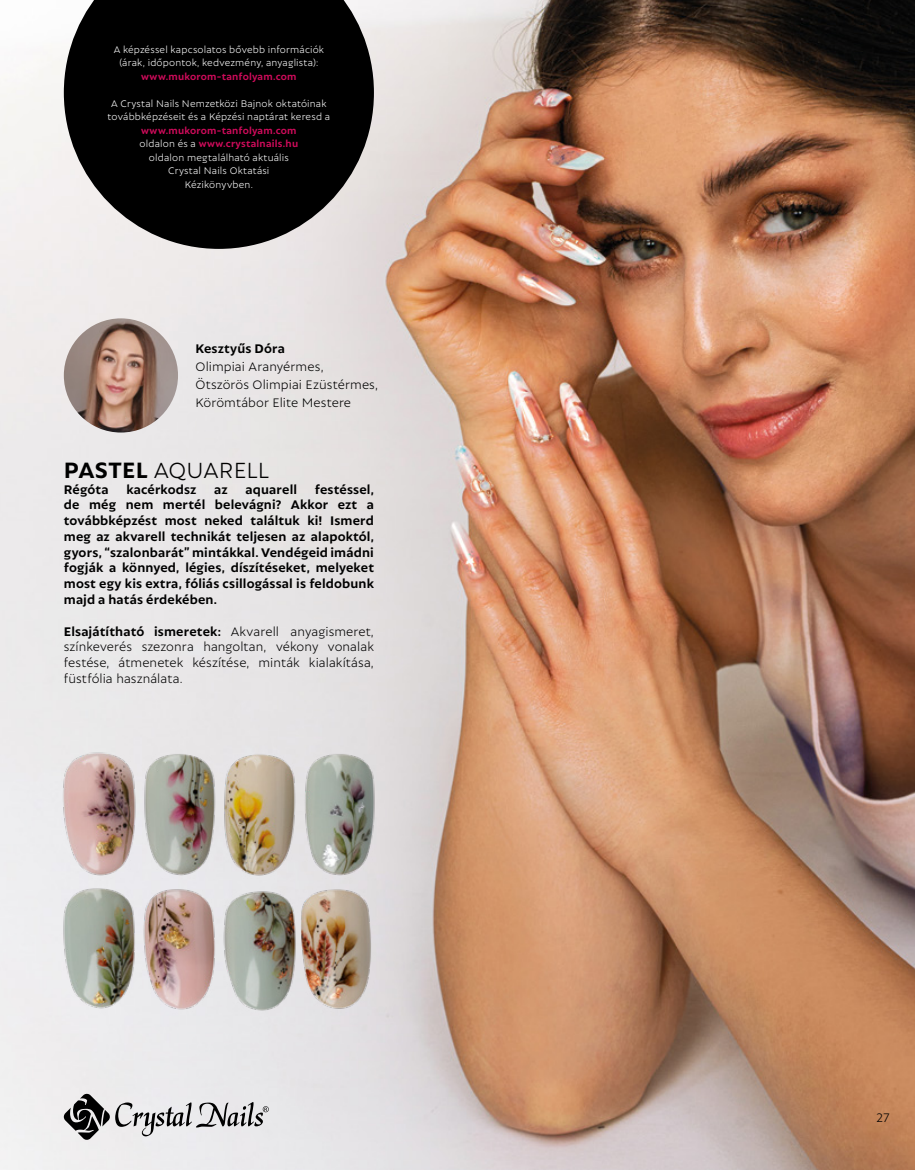
<style>
.page{position:relative;width:915px;height:1170px;background:#fff}
.page>*{position:absolute;margin:0;border:0;box-sizing:border-box;transform-origin:0 0}
.t1{font:300 24px "Autor";letter-spacing:.01em;color:#000}
.t2{font:700 13.5px/15.8px "Autor";letter-spacing:.01em;color:#000;text-align:justify}
.t3{font:300 13.5px/15.8px "Autor";letter-spacing:.005em;color:#000;text-align:justify}
.t4{font:300 10.5px/13.5px "Autor";letter-spacing:.015em;color:#fff;text-align:center}
.t5{font:700 10.5px "Autor";letter-spacing:.02em;color:#ce0b5a}
.s1{font-weight:700;color:#ce0b5a}
.s2{font-weight:700}
</style>
<div class="page">
<img style="left:0;top:0;width:914px;height:1169px">
<svg style="left:64px;top:1093px;width:205px;height:46px;background:#b9b9ba"></svg>
<svg style="left:64px;top:0;width:310px;height:249px;background:#252424"></svg>
<img style="left:64px;top:318px;width:114px;height:114px;border-radius:57px">
<img style="left:34px;top:727px;width:364px;height:302px">
<p class="t4" style="left:114px;top:42px;width:212px">A képzéssel kapcsolatos bővebb információk (árak, időpontok, kedvezmény, anyaglista):</p>
<p class="t5" style="left:141px;top:70px;width:157px">www.mukorom-tanfolyam.com</p>
<p class="t4" style="left:107px;top:96px;width:224px">A Crystal Nails Nemzetközi Bajnok oktatóinak továbbképzéseit és a Képzési naptárat keresd a</p>
<p class="t4" style="left:139px;top:123px;width:160px"><span class="s1">www.mukorom-tanfolyam.com </span>oldalon és a <span class="s1">www.crystalnails.hu </span>oldalon megtalálható aktuális<br>Crystal Nails Oktatási<br>Kézikönyvben.</p>
<p class="t2" style="left:195px;top:340px;width:91px">Kesztyűs Dóra</p>
<p class="t3" style="left:195px;top:357px;width:184px;line-height:18px;text-align:left">Olimpiai Aranyérmes,<br>Ötszörös Olimpiai Ezüstérmes,<br>Körömtábor Elite Mestere</p>
<h1 class="t1" style="left:64px;top:455px;width:207px"><span class="s2">PASTEL</span> AQUARELL</h1>
<p class="t2" style="left:64px;top:481px;width:46px">Régóta</p>
<p class="t2" style="left:126px;top:481px;width:72px">kacérkodsz</p>
<p class="t2" style="left:214px;top:481px;width:15px">az</p>
<p class="t2" style="left:245px;top:481px;width:53px">aquarell</p>
<p class="t2" style="left:64px;top:481px;width:311px;text-indent:251px">festéssel, de még nem mertél belevágni? Akkor ezt a továbbképzést most neked találtuk ki! Ismerd meg az akvarell technikát teljesen az alapoktól, gyors, “szalonbarát” mintákkal. Vendégeid imádni fogják a könnyed, légies, díszítéseket, melyeket most egy kis extra, fóliás csillogással is feldobunk majd a hatás érdekében.</p>
<p class="t3" style="left:64px;top:622px;width:311px"><span class="s2">Elsajátítható ismeretek:</span> Akvarell anyagismeret, színkeverés szezonra hangoltan, vékony vonalak festése, átmenetek készítése, minták kialakítása, füstfólia használata.</p>
<p class="t3" style="left:876px;top:1108px;width:14px">27</p>
</div>
